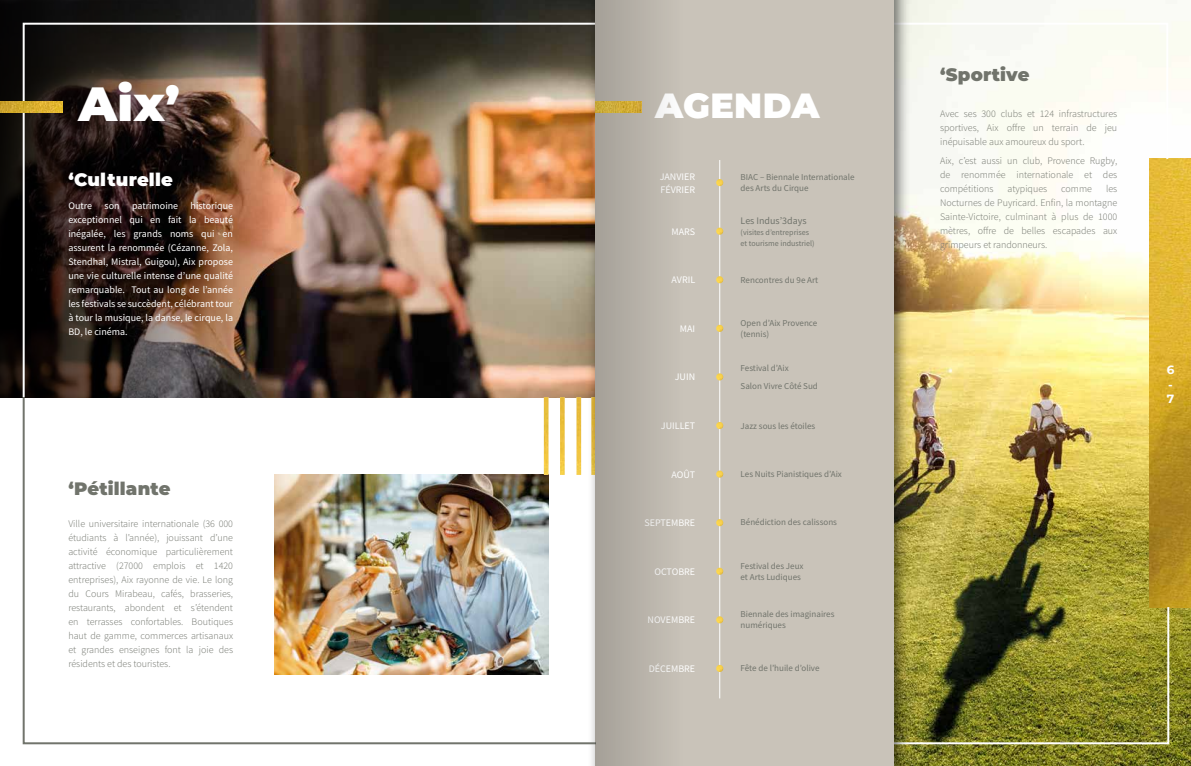
<style>
.page{position:relative;width:1191px;height:766px;background:#fff}
.page>*{position:absolute;margin:0;border:0;box-sizing:border-box;transform-origin:0 0}
.t1{font:900 48px "Montserrat";color:#fff}
.t2{font:900 34.9px "Montserrat";letter-spacing:.01em;color:#fff}
.t3{font:900 18px "Montserrat";letter-spacing:.01em;color:#71746c}
.t4{font:900 18px "Montserrat";letter-spacing:.01em;color:#fff}
.t5{font:700 12px/14.4px "Montserrat";color:#fff}
.t6{font:300 10px/14px "Source Sans Pro";color:#71746c;text-align:justify}
.t7{font:10px/14px "Source Sans Pro";color:#fff;text-align:justify}
.t8{font:10px "Source Sans Pro";color:#71746c}
.t9{font:9px/11px "Source Sans Pro";color:#71746c}
.t10{font:8px/11px "Source Sans Pro";color:#71746c}
</style>
<div class="page">
<img style="left:910px;top:0;width:281px;height:765px">
<img style="left:274px;top:0;width:313px;height:22px">
<svg style="left:0;top:0;width:274px;height:397px;fill:#0c0a08"></svg>
<img style="left:1149px;top:159px;width:42px;height:448px">
<svg style="left:910px;top:605px;width:260px;height:140px"></svg>
<svg style="left:910px;top:22px;width:259px;height:139px"></svg>
<img style="left:22px;top:22px;width:565px;height:373px">
<img style="left:0;top:101px;width:62px;height:12px">
<div style="left:587px;top:0;width:323px;height:765px;background:#000;opacity:.55"></div>
<div style="left:595px;top:0;width:298px;height:765px;background:#c9c3b9"></div>
<hr style="left:719px;top:160px;width:1px;height:538px;background:#fff">
<svg style="left:716px;top:179px;width:7px;height:7px"></svg>
<svg style="left:716px;top:227px;width:7px;height:8px"></svg>
<svg style="left:716px;top:276px;width:7px;height:7px"></svg>
<svg style="left:716px;top:325px;width:7px;height:7px"></svg>
<svg style="left:716px;top:373px;width:7px;height:7px"></svg>
<svg style="left:716px;top:422px;width:7px;height:7px"></svg>
<svg style="left:716px;top:470px;width:7px;height:7px"></svg>
<svg style="left:716px;top:519px;width:7px;height:7px"></svg>
<svg style="left:716px;top:567px;width:7px;height:7px"></svg>
<svg style="left:716px;top:616px;width:7px;height:7px"></svg>
<svg style="left:716px;top:664px;width:7px;height:7px"></svg>
<img style="left:22px;top:395px;width:573px;height:350px">
<div style="left:595px;top:0;width:88px;height:765px;background:linear-gradient(to right,#a5a095,#c8c2b8)"></div>
<h1 class="t1" style="left:78px;top:67px;width:103px">Aix’</h1>
<h3 class="t4" style="left:68px;top:166px;width:106px">‘Culturelle</h3>
<p class="t7" style="left:68px;top:198px;width:166px">Outre son patrimoine historique exceptionnel qui en fait la beauté inégalée, les grands noms qui en assurent la renommée (Cézanne, Zola, Stendhal, Mistral, Guigou), Aix propose une vie culturelle intense d’une qualité remarquable. Tout au long de l’année les festivals se succèdent, célébrant tour à tour la musique, la danse, le cirque, la BD, le cinéma.</p>
<h3 class="t3" style="left:68px;top:475px;width:104px">‘Pétillante</h3>
<p class="t6" style="left:68px;top:516px;width:166px">Ville universitaire internationale (36 000 étudiants à l’année), jouissant d’une activité économique particulièrement attractive (27000 emplois et 1420 entreprises), Aix rayonne de vie. Le long du Cours Mirabeau, cafés, brasseries, restaurants, abondent et s’étendent en terrasses confortables. Boutiques haut de gamme, commerces artisanaux et grandes enseignes font la joie des résidents et des touristes.</p>
<h2 class="t2" style="left:655px;top:79px;width:166px">AGENDA</h2>
<p class="t7" style="left:659px;top:170px;width:37px;line-height:13px">JANVIER<br>FÉVRIER</p>
<p class="t7" style="left:671px;top:224px;width:25px">MARS</p>
<p class="t7" style="left:671px;top:273px;width:25px">AVRIL</p>
<p class="t7" style="left:680px;top:321px;width:17px">MAI</p>
<p class="t7" style="left:675px;top:370px;width:22px">JUIN</p>
<p class="t7" style="left:661px;top:418px;width:36px">JUILLET</p>
<p class="t7" style="left:671px;top:467px;width:25px">AOÛT</p>
<p class="t7" style="left:644px;top:515px;width:52px">SEPTEMBRE</p>
<p class="t7" style="left:654px;top:564px;width:42px">OCTOBRE</p>
<p class="t7" style="left:647px;top:612px;width:49px">NOVEMBRE</p>
<p class="t7" style="left:648px;top:661px;width:48px">DÉCEMBRE</p>
<p class="t9" style="left:740px;top:172px;width:115px">BIAC – Biennale Internationale des Arts du Cirque</p>
<p class="t8" style="left:740px;top:215px;width:67px">Les Indus’3days</p>
<p class="t10" style="left:740px;top:227px;width:75px">(visites d’entreprises et tourisme industriel)</p>
<p class="t9" style="left:740px;top:274px;width:79px">Rencontres du 9e Art</p>
<p class="t9" style="left:740px;top:317px;width:78px">Open d’Aix Provence (tennis)</p>
<p class="t9" style="left:740px;top:358px;width:79px;line-height:18.7px">Festival d’Aix<br>Salon Vivre Côté Sud</p>
<p class="t9" style="left:740px;top:420px;width:76px">Jazz sous les étoiles</p>
<p class="t9" style="left:740px;top:468px;width:103px">Les Nuits Pianistiques d’Aix</p>
<p class="t9" style="left:740px;top:516px;width:98px">Bénédiction des calissons</p>
<p class="t9" style="left:740px;top:560px;width:65px">Festival des Jeux et Arts Ludiques</p>
<p class="t9" style="left:740px;top:608px;width:95px">Biennale des imaginaires numériques</p>
<p class="t9" style="left:740px;top:662px;width:80px">Fête de l’huile d’olive</p>
<h3 class="t3" style="left:940px;top:61px;width:91px">‘Sportive</h3>
<p class="t6" style="left:940px;top:106px;width:179px">Avec ses 300 clubs et 124 infrastructures sportives, Aix offre un terrain de jeu inépuisable aux amoureux du sport.</p>
<p class="t6" style="left:940px;top:154px;width:179px">Aix, c’est aussi un club, Provence Rugby, de renommée internationale et des compétitions</p>
<p class="t6" style="left:940px;top:182px;width:179px;text-indent:166px">les Nocturnes de Puyricard. Enfin, la montagne Sainte-Victoire, culminant à plus de 1000 mètres, offre de belles escapades aux grimpeurs et randonneurs.</p>
<p class="t6" style="left:1007px;top:182px;width:41px">atypiques</p>
<p class="t6" style="left:1061px;top:182px;width:32px">comme</p>
<p class="t5" style="left:1166px;top:362px;width:9px">6 -<br>7</p>
</div>
